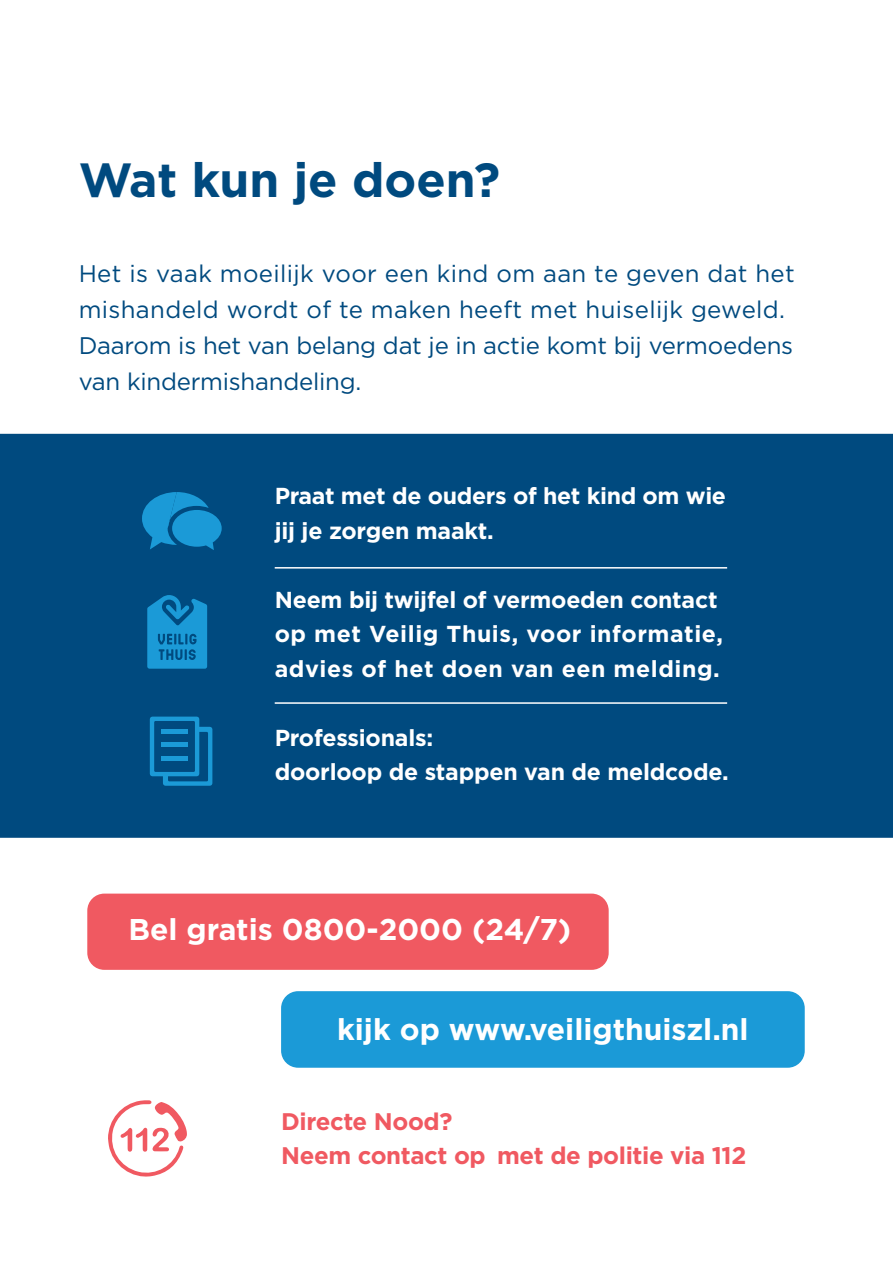
<style>
.page{position:relative;width:893px;height:1263px;background:#fff}
.page>*{position:absolute;margin:0;border:0;box-sizing:border-box;transform-origin:0 0}
.t1{font:700 48px "Gotham";color:#004a7f}
.t2{font:700 30px "Gotham";color:#fff}
.t3{font:24px/36px "Gotham";letter-spacing:-.01em;color:#004a7f}
.t4{font:700 24px/34.5px "Gotham";letter-spacing:-.015em;color:#f05961}
.t5{font:700 23.1px/34.5px "Gotham";letter-spacing:.025em;color:#fff}
.t6{font:700 23.1px/34.5px "Gotham";letter-spacing:-.01em;color:#fff}
</style>
<div class="page">
<div style="left:0;top:434px;width:893px;height:404px;background:#004a7f"></div>
<hr style="left:275px;top:567px;width:452px;height:1px;background:#fff">
<hr style="left:275px;top:702px;width:452px;height:2px;background:#fff">
<div style="left:87px;top:893px;width:522px;height:77px;background:#f05961;border-radius:17px"></div>
<div style="left:281px;top:991px;width:524px;height:77px;background:#1b9ad7;border-radius:17px"></div>
<svg style="left:108px;top:1100px;width:79px;height:77px"></svg>
<svg style="left:147px;top:595px;width:60px;height:74px;background:#1486c1"></svg>
<svg style="left:150px;top:717px;width:62px;height:69px;background:#0a6aa2"></svg>
<svg style="left:142px;top:492px;width:80px;height:58px;background:#117fb9"></svg>
<h1 class="t1" style="left:79px;top:159px;width:423px">Wat kun je doen?</h1>
<p class="t3" style="left:79px;top:256px;width:718px">Het is vaak moeilijk voor een kind om aan te geven dat het mishandeld wordt of te maken heeft met huiselijk geweld.<br>Daarom is het van belang dat je in actie komt bij vermoedens van kindermishandeling.</p>
<p class="t6" style="left:275px;top:480px;width:453px">Praat met de ouders of het kind om wie jij je zorgen maakt.</p>
<p class="t5" style="left:275px;top:584px;width:450px">Neem bij twijfel of vermoeden contact op met Veilig Thuis, voor informatie, advies of het doen van een melding.</p>
<p class="t6" style="left:275px;top:722px;width:455px">Professionals:<br>doorloop de stappen van de meldcode.</p>
<p class="t2" style="left:129px;top:916px;width:444px">Bel gratis 0800-2000 (24/7)</p>
<p class="t2" style="left:337px;top:1016px;width:413px">kijk op www.veiligthuiszl.nl</p>
<p class="t4" style="left:281px;top:1105px;width:467px">Directe Nood?<br>Neem contact op met de politie via 112</p>
</div>
